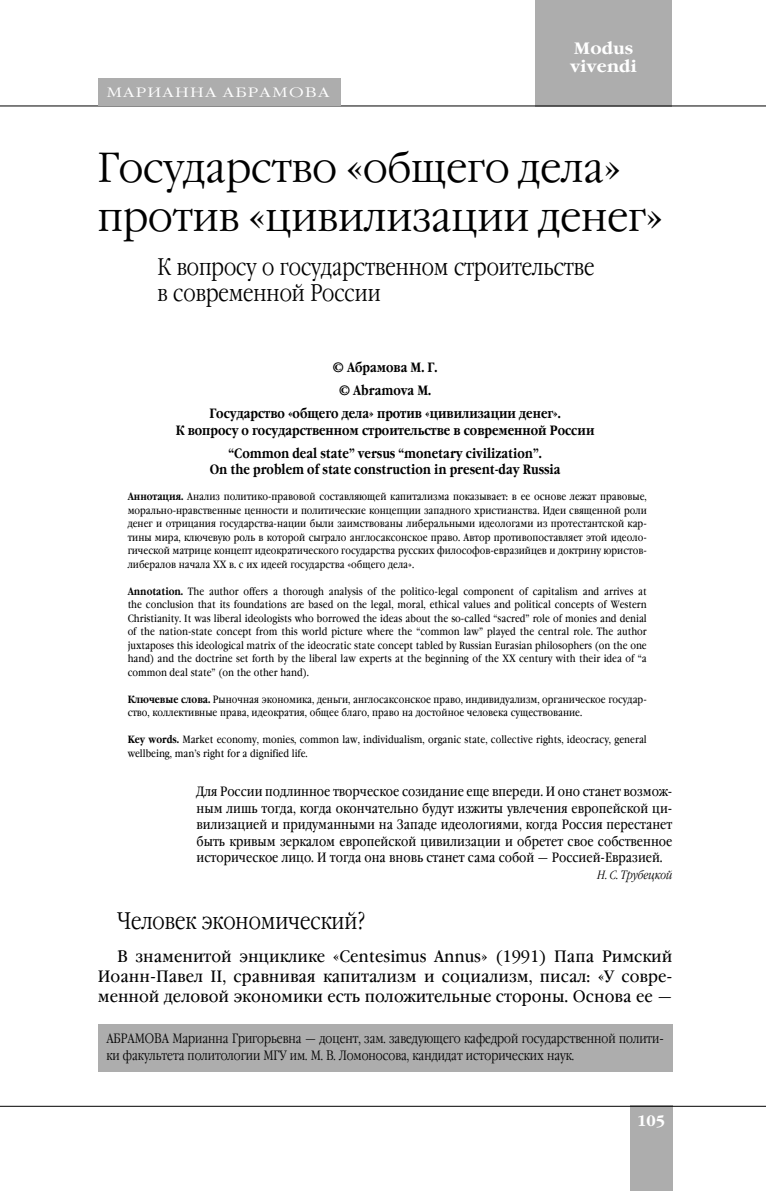
<style>
.page{position:relative;width:766px;height:1191px;background:#fff}
.page>*{position:absolute;margin:0;border:0;box-sizing:border-box;transform-origin:0 0}
.t1{font:300 42px/48px "Garamond C";color:#000;scale:.92 1}
.t2{font:300 24px/25.5px "Garamond Narrow C";color:#000}
.t3{font:16.5px/20px "Garamond Book Narrow C";color:#000;text-align:justify;scale:1.1 1}
.t4{font:700 16.5px/18px "Garamond C";color:#fff}
.t5{font:700 15px "Garamond C";color:#fff}
.t6{font:13.5px/16.5px "Garamond Book Narrow C";color:#000;text-align:justify}
.t7{font:700 13.5px/23px "Garamond Narrow C";color:#000;text-align:center}
.t8{font:300 13.5px/16.5px "Garamond Narrow C";color:#000}
.t9{font:300 13.5px "Garamond C";letter-spacing:.075em;color:#fff;scale:1.25 1}
.t10{font:italic 300 12px "Garamond Narrow C";color:#000}
.t11{font:10.5px/13.5px "Garamond Book Narrow C";color:#000;text-align:justify}
.s1{font-family:"Garamond Narrow C";font-weight:700}
</style>
<div class="page">
<div style="left:535px;top:0;width:136px;height:106px;background:#adadad"></div>
<div style="left:629px;top:1106px;width:43px;height:85px;background:#adadad"></div>
<hr style="left:0;top:1106px;width:765px;height:1px;background:#000">
<hr style="left:0;top:106px;width:765px;height:1px;background:#000">
<div style="left:98px;top:78px;width:242px;height:28px;background:#adadad"></div>
<div style="left:98px;top:1024px;width:574px;height:47px;background:#adadad"></div>
<p class="t9" style="left:106px;top:87px;width:180px">МАРИАННА АБРАМОВА</p>
<p class="t4" style="left:570px;top:40px;width:69px">Modus vivendi</p>
<p class="t1" style="left:98px;top:148px;width:615px">Государство «общего дела» против «цивилизации денег»</p>
<p class="t2" style="left:157px;top:256px;width:438px">К вопросу о государственном строительстве в современной России</p>
<p class="t7" style="left:209px;top:357px;width:353px">© Абрамова М. Г.<br>© Abramova M.<br>Государство «общего дела» против «цивилизации денег».</p>
<p class="t7" style="left:176px;top:419px;width:420px">К вопросу о государственном строительстве в современной России “Common deal state” versus “monetary civilization”.</p>
<p class="t7" style="left:210px;top:459px;width:352px">On the problem of state construction in present-day Russia</p>
<p class="t11" style="left:128px;top:491px;width:520px"><span class="s1">Аннотация.</span> Анализ политико-правовой составляющей капитализма показывает: в ее основе лежат правовые, морально-нравственные ценности и политические концепции западного христианства. Идеи священной роли денег и отрицания государства-нации были заимствованы либеральными идеологами из протестантской кар&shy;тины мира, ключевую роль в которой сыграло англосаксонское право. Автор противопоставляет этой идеоло&shy;гической матрице концепт идеократического государства русских философов-евразийцев и доктрину юристов&shy;либералов начала ХХ в. с их идеей государства «общего дела».</p>
<p class="t11" style="left:128px;top:585px;width:520px"><span class="s1">Annotation.</span> The author offers a thorough analysis of the politico-legal component of capitalism and arrives at the conclusion that its foundations are based on the legal, moral, ethical values and political concepts of Western Christianity. It was liberal ideologists who borrowed the ideas about the so-called “sacred” role of monies and denial of the nation-state concept from this world picture where the “common law” played the central role. The author juxtaposes this ideological matrix of the ideocratic state concept tabled by Russian Eurasian philosophers (on the one hand) and the doctrine set forth by the liberal law experts at the beginning of the XX century with their idea of “a common deal state” (on the other hand).</p>
<p class="t11" style="left:128px;top:693px;width:520px"><span class="s1">Ключевые слова.</span> Рыночная экономика, деньги, англосаксонское право, индивидуализм, органическое государ&shy;ство, коллективные права, идеократия, общее благо, право на достойное человека существование.</p>
<p class="t11" style="left:128px;top:734px;width:520px"><span class="s1">Key words.</span> Market economy, monies, common law, individualism, organic state, collective rights, ideocracy, general wellbeing, man’s right for a dignified life.</p>
<p class="t6" style="left:196px;top:784px;width:477px">Для России подлинное творческое созидание еще впереди. И оно станет возмож&shy;ным лишь тогда, когда окончательно будут изжиты увлечения европейской ци&shy;вилизацией и придуманными на Западе идеологиями, когда Россия перестанет быть кривым зеркалом европейской цивилизации и обретет свое собственное историческое лицо. И тогда она вновь станет сама собой — Россией-Евразией.</p>
<p class="t10" style="left:597px;top:869px;width:76px">Н. С. Трубецкой</p>
<p class="t2" style="left:117px;top:911px;width:249px">Человек экономический?</p>
<p class="t3" style="left:98px;top:948px;width:523px;text-indent:19px">В знаменитой энциклике «Centesimus Annus» (1991) Папа Римский Иоанн-Павел II, сравнивая капитализм и социализм, писал: «У совре&shy;менной деловой экономики есть положительные стороны. Основа ее —</p>
<p class="t8" style="left:106px;top:1031px;width:559px">АБРАМОВА Марианна Григорьевна — доцент, зам. заведующего кафедрой государственной полити&shy;ки факультета политологии МГУ им. М. В. Ломоносова, кандидат исторических наук.</p>
<p class="t5" style="left:637px;top:1114px;width:29px">105</p>
</div>
